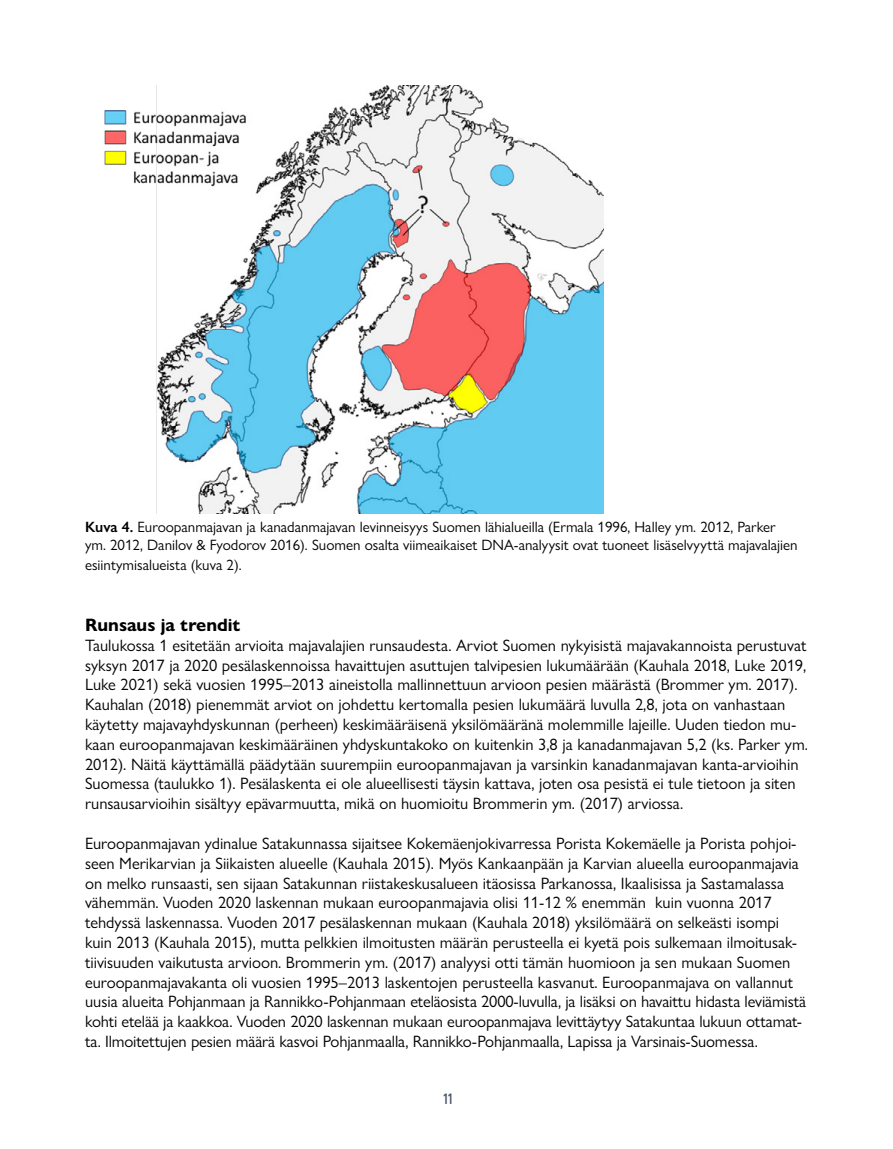
<style>
.page{position:relative;width:893px;height:1149px;background:#fff}
.page>*{position:absolute;margin:0;border:0;box-sizing:border-box;transform-origin:0 0}
.t1{font:700 18px "Gill Sans Nova";color:#000}
.t2{font:16.5px/19.8px "Gill Sans Nova";color:#000}
.t3{font:15px/18px "Gill Sans Nova";color:#000}
.t4{font:700 15px "Akrobat";color:#495367}
.s1{font-weight:600}
</style>
<div class="page">
<img style="left:104px;top:85px;width:500px;height:428px">
<p class="t3" style="left:85px;top:517px;width:714px"><span class="s1">Kuva 4.</span> Euroopanmajavan ja kanadanmajavan levinneisyys Suomen lähialueilla (Ermala 1996, Halley ym. 2012, Parker ym. 2012, Danilov &amp; Fyodorov 2016). Suomen osalta viimeaikaiset DNA-analyysit ovat tuoneet lisäselvyyttä majavalajien</p>
<p class="t3" style="left:85px;top:555px;width:158px">esiintymisalueista (kuva 2).</p>
<p class="t1" style="left:85px;top:613px;width:157px">Runsaus ja trendit</p>
<p class="t2" style="left:85px;top:635px;width:724px">Taulukossa 1 esitetään arvioita majavalajien runsaudesta. Arviot Suomen nykyisistä majavakannoista perustuvat syksyn 2017 ja 2020 pesälaskennoissa havaittujen asuttujen talvipesien lukumäärään (Kauhala 2018, Luke 2019, Luke 2021) sekä vuosien 1995–2013 aineistolla mallinnettuun arvioon pesien määrästä (Brommer ym. 2017).<br>Kauhalan (2018) pienemmät arviot on johdettu kertomalla pesien lukumäärä luvulla 2,8, jota on vanhastaan käytetty majavayhdyskunnan (perheen) keskimääräisenä yksilömääränä molemmille lajeille. Uuden tiedon mu&shy;kaan euroopanmajavan keskimääräinen yhdyskuntakoko on kuitenkin 3,8 ja kanadanmajavan 5,2 (ks. Parker ym.<br>2012). Näitä käyttämällä päädytään suurempiin euroopanmajavan ja varsinkin kanadanmajavan kanta-arvioihin Suomessa (taulukko 1). Pesälaskenta ei ole alueellisesti täysin kattava, joten osa pesistä ei tule tietoon ja siten runsausarvioihin sisältyy epävarmuutta, mikä on huomioitu Brommerin ym. (2017) arviossa.</p>
<p class="t2" style="left:85px;top:833px;width:723px">Euroopanmajavan ydinalue Satakunnassa sijaitsee Kokemäenjokivarressa Porista Kokemäelle ja Porista pohjoi&shy;seen Merikarvian ja Siikaisten alueelle (Kauhala 2015). Myös Kankaanpään ja Karvian alueella euroopanmajavia on melko runsaasti, sen sijaan Satakunnan riistakeskusalueen itäosissa Parkanossa, Ikaalisissa ja Sastamalassa vähemmän. Vuoden 2020 laskennan mukaan euroopanmajavia olisi 11-12 % enemmän kuin vuonna 2017 tehdyssä laskennassa. Vuoden 2017 pesälaskennan mukaan (Kauhala 2018) yksilömäärä on selkeästi isompi kuin 2013 (Kauhala 2015), mutta pelkkien ilmoitusten määrän perusteella ei kyetä pois sulkemaan ilmoitusak&shy;tiivisuuden vaikutusta arvioon. Brommerin ym. (2017) analyysi otti tämän huomioon ja sen mukaan Suomen euroopanmajavakanta oli vuosien 1995–2013 laskentojen perusteella kasvanut. Euroopanmajava on vallannut uusia alueita Pohjanmaan ja Rannikko-Pohjanmaan eteläosista 2000-luvulla, ja lisäksi on havaittu hidasta leviämistä kohti etelää ja kaakkoa. Vuoden 2020 laskennan mukaan euroopanmajava levittäytyy Satakuntaa lukuun ottamat&shy;ta. Ilmoitettujen pesien määrä kasvoi Pohjanmaalla, Rannikko-Pohjanmaalla, Lapissa ja Varsinais-Suomessa.</p>
<p class="t4" style="left:444px;top:1089px;width:10px">11</p>
</div>
